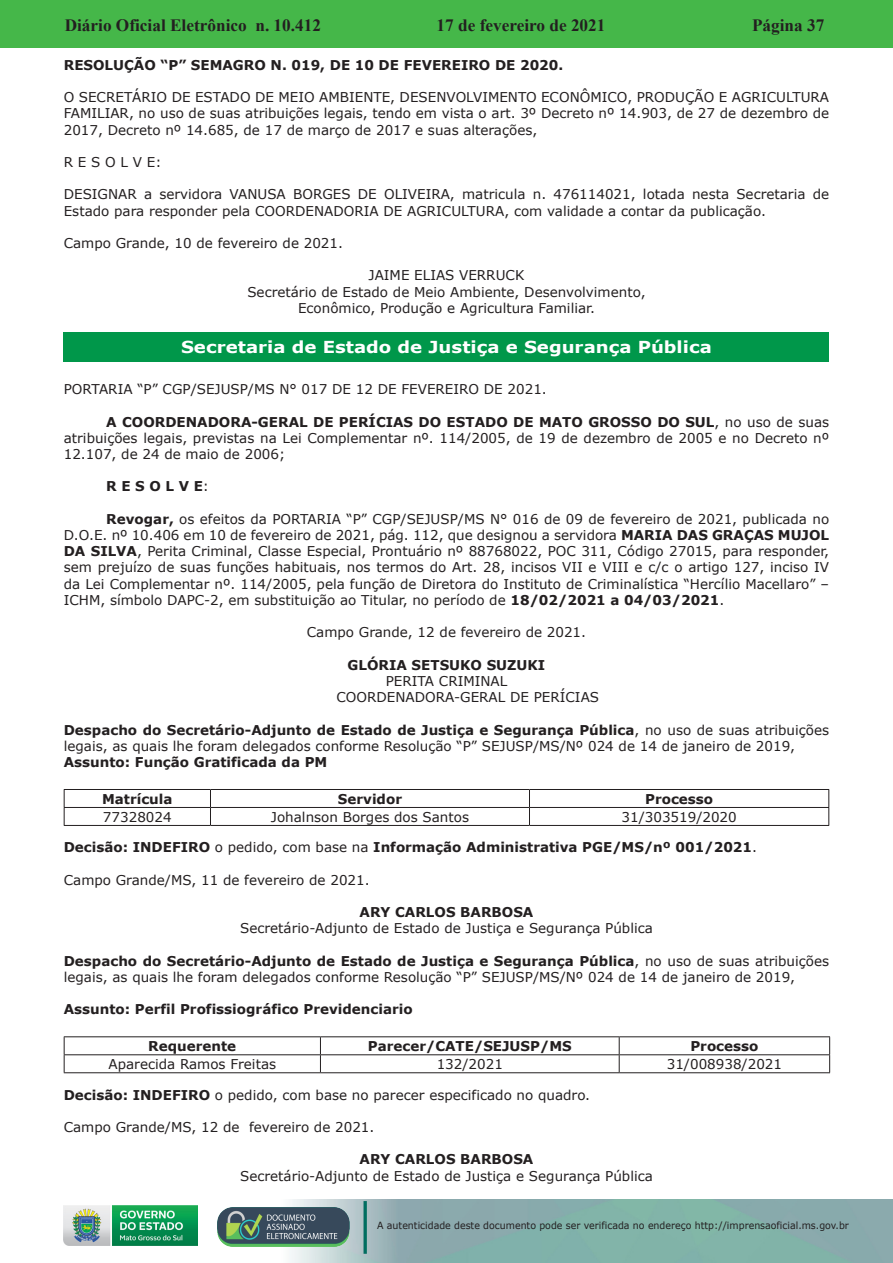
<style>
.page{position:relative;width:893px;height:1263px;background:#fff}
.page>*{position:absolute;margin:0;border:0;box-sizing:border-box;transform-origin:0 0}
.t1{font:700 17.25px "Times New Roman";color:#231f20}
.t2{font:700 16.5px "Verdana";color:#fff;scale:1.1 1}
.t3{font:13.5px/16.2px "Verdana";color:#231f20}
.t4{font:700 13.5px "Verdana";color:#231f20}
.t5{font:9.9px "Verdana";color:#231f20;scale:.95 1}
.s1{font-weight:700}
.s2{font-weight:400}
</style>
<div class="page">
<div style="left:0;top:0;width:893px;height:48px;background:#45b749"></div>
<img style="left:63px;top:1199px;width:830px;height:64px">
<img style="left:364px;top:1202px;width:2px;height:51px">
<img style="left:218px;top:1207px;width:132px;height:39px">
<img style="left:64px;top:1205px;width:134px;height:41px">
<div style="left:64px;top:332px;width:765px;height:30px;background:#00974a"></div>
<hr style="left:64px;top:789px;width:146px;height:1px;background:#231f20">
<hr style="left:210px;top:789px;width:319px;height:1px;background:#231f20">
<hr style="left:529px;top:789px;width:300px;height:1px;background:#231f20">
<hr style="left:64px;top:807px;width:146px;height:1px;background:#231f20">
<svg style="left:64px;top:790px;width:1px;height:35px"></svg>
<hr style="left:210px;top:807px;width:319px;height:1px;background:#231f20">
<svg style="left:210px;top:790px;width:1px;height:35px"></svg>
<hr style="left:529px;top:807px;width:300px;height:1px;background:#231f20">
<svg style="left:529px;top:790px;width:1px;height:35px"></svg>
<svg style="left:828px;top:790px;width:1px;height:35px"></svg>
<hr style="left:64px;top:825px;width:146px;height:1px;background:#231f20">
<hr style="left:210px;top:825px;width:319px;height:1px;background:#231f20">
<hr style="left:529px;top:825px;width:300px;height:1px;background:#231f20">
<hr style="left:64px;top:1036px;width:256px;height:1px;background:#231f20">
<hr style="left:320px;top:1036px;width:299px;height:1px;background:#231f20">
<hr style="left:619px;top:1036px;width:211px;height:1px;background:#231f20">
<hr style="left:64px;top:1054px;width:256px;height:1px;background:#231f20">
<svg style="left:64px;top:1037px;width:1px;height:35px"></svg>
<hr style="left:320px;top:1054px;width:299px;height:1px;background:#231f20">
<svg style="left:320px;top:1037px;width:1px;height:35px"></svg>
<hr style="left:619px;top:1054px;width:211px;height:1px;background:#231f20">
<svg style="left:619px;top:1037px;width:1px;height:35px"></svg>
<svg style="left:829px;top:1037px;width:1px;height:35px"></svg>
<hr style="left:64px;top:1072px;width:256px;height:1px;background:#231f20">
<hr style="left:320px;top:1072px;width:299px;height:1px;background:#231f20">
<hr style="left:619px;top:1072px;width:211px;height:1px;background:#231f20">
<p class="t1" style="left:65px;top:13px;width:258px">Diário Oficial Eletrônico n. 10.412</p>
<p class="t1" style="left:437px;top:13px;width:170px">17 de fevereiro de 2021</p>
<p class="t1" style="left:752px;top:13px;width:74px">Página 37</p>
<p class="t4" style="left:64px;top:55px;width:501px">RESOLUÇÃO “P” SEMAGRO N. 019, DE 10 DE FEVEREIRO DE 2020.</p>
<p class="t3" style="left:64px;top:89px;width:767px;text-align:justify">O SECRETÁRIO DE ESTADO DE MEIO AMBIENTE, DESENVOLVIMENTO ECONÔMICO, PRODUÇÃO E AGRICULTURA FAMILIAR, no uso de suas atribuições legais, tendo em vista o art. 3º Decreto nº 14.903, de 27 de dezembro de 2017, Decreto nº 14.685, de 17 de março de 2017 e suas alterações,</p>
<p class="t3" style="left:64px;top:154px;width:99px">R E S O L V E:</p>
<p class="t3" style="left:64px;top:186px;width:767px">DESIGNAR a servidora VANUSA BORGES DE OLIVEIRA, matricula n. 476114021, lotada nesta Secretaria de<br>Estado para responder pela COORDENADORIA DE AGRICULTURA, com validade a contar da publicação.</p>
<p class="t3" style="left:64px;top:235px;width:281px">Campo Grande, 10 de fevereiro de 2021.</p>
<p class="t3" style="left:247px;top:267px;width:400px;text-align:center">JAIME ELIAS VERRUCK<br>Secretário de Estado de Meio Ambiente, Desenvolvimento,<br>Econômico, Produção e Agricultura Familiar.</p>
<p class="t2" style="left:181px;top:336px;width:484px">Secretaria de Estado de Justiça e Segurança Pública</p>
<p class="t3" style="left:64px;top:381px;width:485px">PORTARIA “P” CGP/SEJUSP/MS N° 017 DE 12 DE FEVEREIRO DE 2021.</p>
<p class="t3" style="left:64px;top:413px;width:767px;text-align:justify;text-indent:43px"><span class="s1">A COORDENADORA-GERAL DE PERÍCIAS DO ESTADO DE MATO GROSSO DO SUL</span>, no uso de suas atribuições legais, previstas na Lei Complementar nº. 114/2005, de 19 de dezembro de 2005 e no Decreto nº 12.107, de 24 de maio de 2006;</p>
<p class="t4" style="left:106px;top:477px;width:104px">R E S O L V E<span class="s2">:</span></p>
<p class="t3" style="left:64px;top:511px;width:767px;text-align:justify;text-indent:43px"><span class="s1">Revogar,</span> os efeitos da PORTARIA “P” CGP/SEJUSP/MS N° 016 de 09 de fevereiro de 2021, publicada no D.O.E. nº 10.406 em 10 de fevereiro de 2021, pág. 112, que designou a servidora <span class="s1">MARIA DAS GRAÇAS MUJOL DA SILVA</span>, Perita Criminal, Classe Especial, Prontuário nº 88768022, POC 311, Código 27015, para responder, sem prejuízo de suas funções habituais, nos termos do Art. 28, incisos VII e VIII e c/c o artigo 127, inciso IV da Lei Complementar nº. 114/2005, pela função de Diretora do Instituto de Criminalística “Hercílio Macellaro” – ICHM, símbolo DAPC-2, em substituição ao Titular, no período de <span class="s1">18/02/2021 a 04/03/2021</span>.</p>
<p class="t3" style="left:307px;top:624px;width:281px">Campo Grande, 12 de fevereiro de 2021.</p>
<p class="t4" style="left:348px;top:655px;width:199px">GLÓRIA SETSUKO SUZUKI</p>
<p class="t3" style="left:336px;top:673px;width:264px;text-indent:49px">PERITA CRIMINAL<br>COORDENADORA-GERAL DE PERÍCIAS</p>
<p class="t3" style="left:64px;top:721px;width:767px"><span class="s1">Despacho do Secretário-Adjunto de Estado de Justiça e Segurança Pública</span>, no uso de suas atribuições legais, as quais lhe foram delegados conforme Resolução “P” SEJUSP/MS/Nº 024 de 14 de janeiro de 2019,</p>
<p class="t4" style="left:64px;top:752px;width:265px">Assunto: Função Gratificada da PM</p>
<p class="t4" style="left:102px;top:789px;width:72px">Matrícula</p>
<p class="t4" style="left:338px;top:789px;width:66px">Servidor</p>
<p class="t4" style="left:645px;top:789px;width:70px">Processo</p>
<p class="t3" style="left:103px;top:808px;width:70px">77328024</p>
<p class="t3" style="left:271px;top:808px;width:200px">Johalnson Borges dos Santos</p>
<p class="t3" style="left:621px;top:808px;width:117px">31/303519/2020</p>
<p class="t4" style="left:64px;top:838px;width:695px">Decisão: INDEFIRO <span class="s2">o pedido, com base na</span> Informação Administrativa PGE/MS/nº 001/2021<span class="s2">.</span></p>
<p class="t3" style="left:64px;top:871px;width:307px">Campo Grande/MS, 11 de fevereiro de 2021.</p>
<p class="t4" style="left:360px;top:902px;width:175px">ARY CARLOS BARBOSA</p>
<p class="t3" style="left:240px;top:920px;width:414px">Secretário-Adjunto de Estado de Justiça e Segurança Pública</p>
<p class="t3" style="left:64px;top:952px;width:767px"><span class="s1">Despacho do Secretário-Adjunto de Estado de Justiça e Segurança Pública</span>, no uso de suas atribuições legais, as quais lhe foram delegados conforme Resolução “P” SEJUSP/MS/Nº 024 de 14 de janeiro de 2019,</p>
<p class="t4" style="left:64px;top:1000px;width:350px">Assunto: Perfil Profissiográfico Previdenciario</p>
<p class="t4" style="left:148px;top:1036px;width:89px">Requerente</p>
<p class="t4" style="left:368px;top:1036px;width:205px">Parecer/CATE/SEJUSP/MS</p>
<p class="t4" style="left:690px;top:1036px;width:70px">Processo</p>
<p class="t3" style="left:108px;top:1056px;width:169px">Aparecida Ramos Freitas</p>
<p class="t3" style="left:437px;top:1056px;width:68px">132/2021</p>
<p class="t3" style="left:667px;top:1056px;width:117px">31/008938/2021</p>
<p class="t3" style="left:64px;top:1086px;width:528px"><span class="s1">Decisão: INDEFIRO</span> o pedido, com base no parecer especificado no quadro.</p>
<p class="t3" style="left:64px;top:1119px;width:312px">Campo Grande/MS, 12 de fevereiro de 2021.</p>
<p class="t4" style="left:360px;top:1150px;width:175px">ARY CARLOS BARBOSA</p>
<p class="t3" style="left:240px;top:1167px;width:414px">Secretário-Adjunto de Estado de Justiça e Segurança Pública</p>
<p class="t5" style="left:377px;top:1219px;width:498px">A autenticidade deste documento pode ser verificada no endereço http://imprensaoficial.ms.gov.br</p>
</div>
